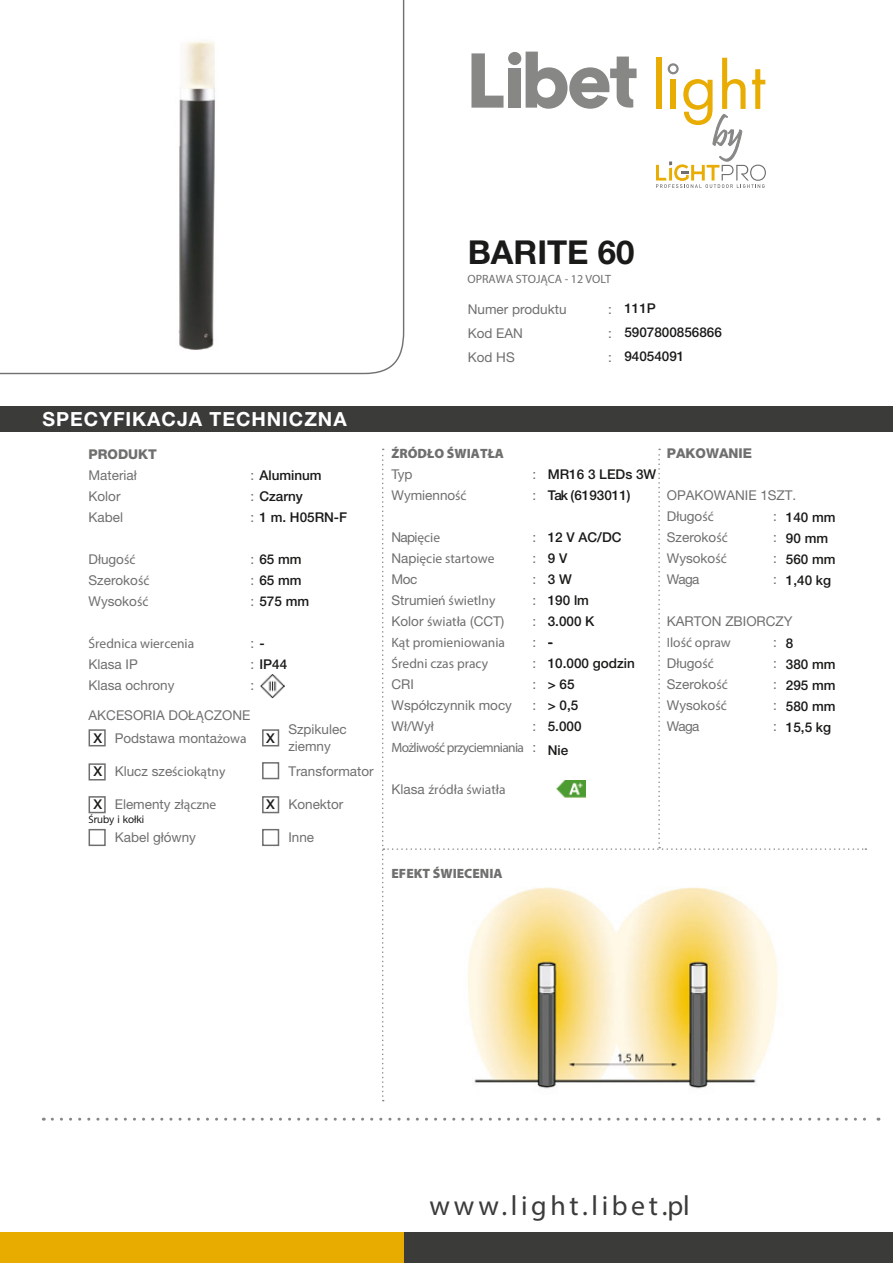
<style>
.page{position:relative;width:893px;height:1263px;background:#fff}
.page>*{position:absolute;margin:0;border:0;box-sizing:border-box;transform-origin:0 0}
.t1{font:700 33px "Helvetica Neue LT Std";color:#1a1a18}
.t2{font:27.9px "Myriad Pro";letter-spacing:.13em;color:#3b3b3a}
.t3{font:700 19.5px "Helvetica Neue LT Std";letter-spacing:.05em;color:#fff}
.t4{font:13.5px/21px "Helvetica Neue LT Std";color:#6f6f6e}
.t5{font:500 13.5px/21px "Helvetica Neue LT Std";color:#1a1a18}
.t6{font:13.5px "Myriad Pro";color:#6f6f6e}
.t7{font:900 13.5px "Myriad Pro";color:#6f6f6e}
.t8{font:13.5px "Myriad Pro";letter-spacing:-.05em;color:#6f6f6e}
.t9{font:800 13.5px "Helvetica Neue LT Std";color:#6f6f6e}
.t10{font:12px "Myriad Pro";color:#6f6f6e}
.t11{font:10.5px "Helvetica Neue LT Std";color:#1a1a18}
.s1{font-weight:400;color:#6f6f6e}
.s2{font-family:"Myriad Pro"}
.s3{font-weight:500;color:#1a1a18}
.s4{font-family:"Helvetica Neue LT Std"}
</style>
<div class="page">
<div style="left:0;top:406px;width:893px;height:26px;background:#3b3b3a"></div>
<svg style="left:52px;top:1118px;width:827px;height:3px"></svg>
<div style="left:404px;top:1232px;width:489px;height:31px;background:#3b3b3a"></div>
<div style="left:0;top:1232px;width:404px;height:31px;background:#e8ac00"></div>
<svg style="left:382px;top:449px;width:484px;height:652px"></svg>
<div style="left:89px;top:729px;width:17px;height:17px;border:2px solid #6f6f6e"></div>
<div style="left:89px;top:763px;width:17px;height:17px;border:2px solid #6f6f6e"></div>
<div style="left:89px;top:796px;width:17px;height:17px;border:2px solid #6f6f6e"></div>
<div style="left:262px;top:729px;width:17px;height:17px;border:2px solid #6f6f6e"></div>
<div style="left:262px;top:762px;width:17px;height:17px;border:2px solid #6f6f6e"></div>
<div style="left:262px;top:796px;width:17px;height:17px;border:2px solid #6f6f6e"></div>
<div style="left:262px;top:829px;width:17px;height:17px;border:2px solid #6f6f6e"></div>
<div style="left:89px;top:829px;width:17px;height:17px;border:2px solid #6f6f6e"></div>
<img style="left:260px;top:674px;width:25px;height:24px">
<img style="left:556px;top:780px;width:30px;height:17px">
<svg style="left:471px;top:53px;width:32px;height:55px"></svg>
<div style="left:508px;top:52px;width:13px;height:13px;background:#878786;border-radius:50%"></div>
<div style="left:509px;top:69px;width:12px;height:39px;background:#878786"></div>
<svg style="left:526px;top:52px;width:111px;height:57px"></svg>
<svg style="left:656px;top:58px;width:110px;height:130px"></svg>
<svg style="left:0;top:0;width:405px;height:375px"></svg>
<img style="left:45px;top:36px;width:315px;height:315px">
<img style="left:403px;top:887px;width:454px;height:212px">
<h1 class="t1" style="left:468px;top:231px;width:168px">BARITE 60</h1>
<p class="t5" style="left:624px;top:296px;width:99px;line-height:24px">111P<br>5907800856866<br>94054091</p>
<p class="t10" style="left:467px;top:272px;width:145px">OPRAWA STOJĄCA - 12 VOLT</p>
<p class="t4" style="left:468px;top:298px;width:100px">Numer produktu</p>
<p class="t4" style="left:608px;top:298px;width:5px">:</p>
<p class="t4" style="left:468px;top:322px;width:57px">Kod EAN</p>
<p class="t4" style="left:608px;top:322px;width:5px">:</p>
<p class="t4" style="left:468px;top:346px;width:49px">Kod HS</p>
<p class="t4" style="left:608px;top:346px;width:5px">:</p>
<h3 class="t3" style="left:43px;top:407px;width:306px">SPECYFIKACJA TECHNICZNA</h3>
<p class="t9" style="left:89px;top:446px;width:70px">PRODUKT</p>
<p class="t4" style="left:89px;top:464px;width:50px">Materiał</p>
<p class="t5" style="left:251px;top:465px;width:73px"><span class="s1">:</span> Aluminum</p>
<p class="t4" style="left:89px;top:485px;width:33px">Kolor</p>
<p class="t5" style="left:251px;top:486px;width:54px"><span class="s1">:</span> Czarny</p>
<p class="t4" style="left:89px;top:506px;width:36px">Kabel</p>
<p class="t5" style="left:251px;top:507px;width:98px"><span class="s1">:</span> 1 m. H05RN-F</p>
<p class="t4" style="left:89px;top:548px;width:48px">Długo<span class="s2">ść</span></p>
<p class="t5" style="left:251px;top:549px;width:53px"><span class="s1">:</span> 65 mm</p>
<p class="t4" style="left:89px;top:569px;width:62px">Szeroko<span class="s2">ść</span></p>
<p class="t5" style="left:251px;top:570px;width:53px"><span class="s1">:</span> 65 mm</p>
<p class="t4" style="left:89px;top:590px;width:61px">Wysoko<span class="s2">ść</span></p>
<p class="t5" style="left:251px;top:591px;width:60px"><span class="s1">:</span> 575 mm</p>
<p class="t6" style="left:89px;top:635px;width:107px">Średnica wiercenia</p>
<p class="t4" style="left:251px;top:632px;width:16px">: <span class="s3">-</span></p>
<p class="t4" style="left:89px;top:653px;width:51px">Klasa IP</p>
<p class="t5" style="left:251px;top:654px;width:38px"><span class="s1">:</span> IP44</p>
<p class="t4" style="left:89px;top:674px;width:88px">Klasa ochrony</p>
<p class="t4" style="left:251px;top:674px;width:5px">:</p>
<p class="t4" style="left:89px;top:704px;width:163px">AKCESORIA DOŁ<span class="s2">Ą</span>CZONE</p>
<p class="t4" style="left:288px;top:721px;width:60px;line-height:16.2px">Szpikulec ziemny</p>
<p class="t4" style="left:288px;top:761px;width:87px">Transformator</p>
<p class="t4" style="left:288px;top:794px;width:57px">Konektor</p>
<p class="t4" style="left:288px;top:827px;width:27px">Inne</p>
<p class="t5" style="left:266px;top:727px;width:10px">X</p>
<p class="t5" style="left:94px;top:728px;width:10px">X</p>
<p class="t5" style="left:94px;top:761px;width:10px">X</p>
<p class="t5" style="left:94px;top:794px;width:10px">X</p>
<p class="t4" style="left:115px;top:728px;width:133px">Podstawa monta<span class="s2">żowa</span></p>
<p class="t6" style="left:115px;top:764px;width:112px"><span class="s4">Klucz sze</span>ściokątny</p>
<p class="t4" style="left:115px;top:794px;width:103px">Elementy zł<span class="s2">ączne</span></p>
<p class="t4" style="left:115px;top:827px;width:83px">Kabel główny</p>
<p class="t5" style="left:266px;top:793px;width:10px">X</p>
<p class="t11" style="left:89px;top:813px;width:57px"><span class="s2">Ś</span>ruby i kołki</p>
<p class="t7" style="left:391px;top:445px;width:114px">ŹRÓDŁO ŚWIATŁA</p>
<p class="t4" style="left:391px;top:464px;width:23px">Typ</p>
<p class="t4" style="left:532px;top:464px;width:5px">:</p>
<p class="t4" style="left:391px;top:485px;width:77px">Wymienno<span class="s2">ść</span></p>
<p class="t4" style="left:532px;top:485px;width:5px">:</p>
<p class="t4" style="left:391px;top:527px;width:50px">Napi<span class="s2">ęcie</span></p>
<p class="t4" style="left:532px;top:527px;width:5px">:</p>
<p class="t6" style="left:391px;top:550px;width:104px"><span class="s4">Napi</span>ęcie startowe</p>
<p class="t4" style="left:532px;top:548px;width:5px">:</p>
<p class="t4" style="left:391px;top:569px;width:27px">Moc</p>
<p class="t4" style="left:532px;top:569px;width:5px">:</p>
<p class="t6" style="left:391px;top:592px;width:105px"><span class="s4">Strumie</span>ń świetlny</p>
<p class="t4" style="left:532px;top:590px;width:5px">:</p>
<p class="t4" style="left:391px;top:611px;width:114px">Kolor <span class="s2">światła</span> (CCT)</p>
<p class="t4" style="left:532px;top:611px;width:5px">:</p>
<p class="t6" style="left:391px;top:634px;width:115px">Kąt promieniowania</p>
<p class="t4" style="left:532px;top:632px;width:5px">:</p>
<p class="t6" style="left:391px;top:655px;width:98px">Średni czas pracy</p>
<p class="t4" style="left:532px;top:653px;width:5px">:</p>
<p class="t4" style="left:391px;top:674px;width:24px">CRI</p>
<p class="t4" style="left:532px;top:674px;width:5px">:</p>
<p class="t4" style="left:391px;top:695px;width:122px">Współczynnik mocy</p>
<p class="t4" style="left:532px;top:695px;width:5px">:</p>
<p class="t4" style="left:391px;top:716px;width:44px">Wł/Wył</p>
<p class="t4" style="left:532px;top:716px;width:5px">:</p>
<p class="t8" style="left:391px;top:739px;width:146px">Możliwość przyciemniania <span class="s4">:</span></p>
<p class="t6" style="left:391px;top:781px;width:116px"><span class="s4">Klasa</span> źródła światła</p>
<p class="t5" style="left:548px;top:464px;width:110px">MR16 3 LEDs 3W</p>
<p class="t5" style="left:548px;top:485px;width:84px">Tak (6193011)</p>
<p class="t5" style="left:548px;top:527px;width:75px">12 V AC/DC<br>9 V<br>3 W<br>190 lm<br>3.000 K<br>-</p>
<p class="t5" style="left:548px;top:674px;width:35px">&gt; 65 &gt; 0,5<br>5.000</p>
<p class="t5" style="left:548px;top:653px;width:89px">10.000 godzin</p>
<p class="t5" style="left:548px;top:739px;width:22px">Nie</p>
<p class="t9" style="left:667px;top:445px;width:87px">PAKOWANIE</p>
<p class="t4" style="left:667px;top:485px;width:131px">OPAKOWANIE 1SZT.<br>Długo<span class="s2">ść</span></p>
<p class="t5" style="left:786px;top:507px;width:51px">140 mm<br>90 mm<br>560 mm<br>1,40 kg</p>
<p class="t4" style="left:773px;top:506px;width:5px">:</p>
<p class="t4" style="left:667px;top:527px;width:62px">Szeroko<span class="s2">ść</span></p>
<p class="t4" style="left:773px;top:527px;width:5px">:</p>
<p class="t4" style="left:667px;top:548px;width:61px">Wysoko<span class="s2">ść</span></p>
<p class="t4" style="left:773px;top:548px;width:5px">:</p>
<p class="t4" style="left:667px;top:569px;width:34px">Waga</p>
<p class="t4" style="left:773px;top:569px;width:5px">:</p>
<p class="t4" style="left:667px;top:611px;width:127px">KARTON ZBIORCZY</p>
<p class="t6" style="left:667px;top:634px;width:66px">Ilość opraw</p>
<p class="t4" style="left:773px;top:632px;width:5px">:</p>
<p class="t4" style="left:667px;top:653px;width:48px">Długo<span class="s2">ść</span></p>
<p class="t4" style="left:773px;top:653px;width:5px">:</p>
<p class="t4" style="left:667px;top:674px;width:62px">Szeroko<span class="s2">ść</span></p>
<p class="t4" style="left:773px;top:674px;width:5px">:</p>
<p class="t4" style="left:667px;top:695px;width:61px">Wysoko<span class="s2">ść</span></p>
<p class="t4" style="left:773px;top:695px;width:5px">:</p>
<p class="t4" style="left:667px;top:716px;width:34px">Waga</p>
<p class="t4" style="left:773px;top:716px;width:5px">:</p>
<p class="t5" style="left:786px;top:633px;width:51px">8<br>380 mm<br>295 mm<br>580 mm<br>15,5 kg</p>
<p class="t7" style="left:391px;top:865px;width:113px">EFEKT ŚWIECENIA</p>
<h2 class="t2" style="left:429px;top:1188px;width:262px">www.light.libet.pl</h2>
</div>
